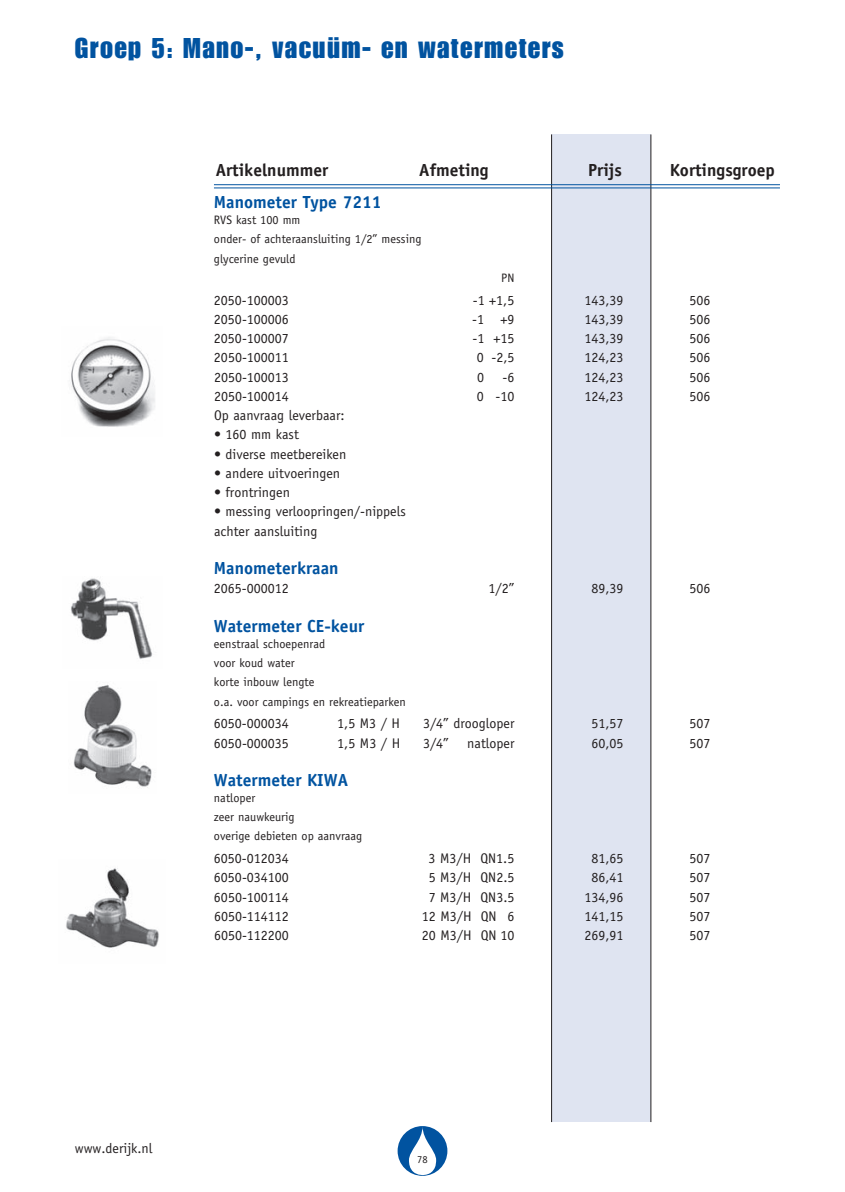
<style>
.page{position:relative;width:845px;height:1192px;background:#fff}
.page>*{position:absolute;margin:0;border:0;box-sizing:border-box;transform-origin:0 0}
.t1{font:28px "Impact LT Std";letter-spacing:.05em;color:#0153a0}
.t2{font:700 17.5px "Officina Sans Std";color:#0153a0}
.t3{font:700 17.5px "Officina Sans Std";color:#231f20}
.t4{font:14px/19.2px "Officina Sans Std";color:#231f20}
.t5{font:12.25px/19.2px "Officina Sans Std";color:#231f20}
.t6{font:10.5px "Officina Sans Std";color:#231f20}
</style>
<div class="page">
<div style="left:551px;top:134px;width:99px;height:988px;background:#dfe4f1"></div>
<hr style="left:551px;top:134px;width:1px;height:988px;background:#231f20">
<hr style="left:650px;top:134px;width:1px;height:988px;background:#231f20">
<hr style="left:214px;top:184px;width:565px;height:1px;background:#0153a0">
<hr style="left:214px;top:187px;width:565px;height:1px;background:#0153a0">
<div style="left:397px;top:1126px;width:50px;height:49px;background:#0153a0;border-radius:50%"></div>
<svg style="left:409px;top:1126px;width:27px;height:50px"></svg>
<img style="left:71px;top:337px;width:84px;height:90px">
<img style="left:73px;top:684px;width:79px;height:104px">
<img style="left:71px;top:578px;width:82px;height:81px">
<img style="left:66px;top:868px;width:93px;height:80px">
<h1 class="t1" style="left:75px;top:31px;width:490px">Groep 5: Mano-, vacuüm- en watermeters</h1>
<p class="t3" style="left:216px;top:159px;width:114px">Artikelnummer</p>
<p class="t3" style="left:419px;top:159px;width:71px">Afmeting</p>
<p class="t3" style="left:588px;top:159px;width:35px">Prijs</p>
<p class="t3" style="left:669px;top:159px;width:107px">Kortingsgroep</p>
<p class="t2" style="left:214px;top:191px;width:169px">Manometer Type 7211</p>
<p class="t5" style="left:214px;top:210px;width:209px">RVS kast 100 mm<br>onder- of achteraansluiting 1/2” messing glycerine gevuld</p>
<p class="t5" style="left:501px;top:268px;width:15px">PN</p>
<p class="t4" style="left:214px;top:290px;width:76px">2050-100003</p>
<p class="t4" style="left:472px;top:290px;width:43px">-1 +1,5</p>
<p class="t4" style="left:689px;top:290px;width:22px">506</p>
<p class="t4" style="left:214px;top:309px;width:76px">2050-100006</p>
<p class="t4" style="left:472px;top:309px;width:44px">-1 +9</p>
<p class="t4" style="left:689px;top:309px;width:22px">506</p>
<p class="t4" style="left:214px;top:329px;width:76px">2050-100007</p>
<p class="t4" style="left:472px;top:329px;width:44px">-1 +15</p>
<p class="t4" style="left:689px;top:329px;width:22px">506</p>
<p class="t4" style="left:214px;top:348px;width:76px">2050-100011</p>
<p class="t4" style="left:476px;top:348px;width:39px">0 -2,5</p>
<p class="t4" style="left:689px;top:348px;width:22px">506</p>
<p class="t4" style="left:214px;top:367px;width:76px">2050-100013</p>
<p class="t4" style="left:477px;top:367px;width:8px">0</p>
<p class="t4" style="left:502px;top:367px;width:13px">-6</p>
<p class="t4" style="left:689px;top:367px;width:22px">506</p>
<p class="t4" style="left:214px;top:386px;width:76px">2050-100014</p>
<p class="t4" style="left:477px;top:386px;width:39px">0 -10</p>
<p class="t4" style="left:689px;top:386px;width:22px">506</p>
<p class="t4" style="left:214px;top:406px;width:132px">Op aanvraag leverbaar:</p>
<p class="t4" style="left:214px;top:425px;width:86px">• 160 mm kast</p>
<p class="t4" style="left:214px;top:444px;width:134px">• diverse meetbereiken</p>
<p class="t4" style="left:214px;top:463px;width:128px">• andere uitvoeringen</p>
<p class="t4" style="left:214px;top:483px;width:77px">• frontringen</p>
<p class="t4" style="left:214px;top:502px;width:193px">• messing verloopringen/-nippels achter aansluiting</p>
<p class="t2" style="left:214px;top:557px;width:126px">Manometerkraan</p>
<p class="t4" style="left:214px;top:579px;width:76px">2065-000012</p>
<p class="t4" style="left:488px;top:579px;width:27px">1/2”</p>
<p class="t4" style="left:689px;top:579px;width:22px">506</p>
<p class="t2" style="left:214px;top:615px;width:152px">Watermeter CE-keur</p>
<p class="t5" style="left:214px;top:634px;width:193px">eenstraal schoepenrad<br>voor koud water<br>korte inbouw lengte<br>o.a. voor campings en rekreatieparken</p>
<p class="t4" style="left:214px;top:714px;width:76px">6050-000034</p>
<p class="t4" style="left:337px;top:714px;width:64px">1,5 M3 / H</p>
<p class="t4" style="left:423px;top:714px;width:93px">3/4” droogloper</p>
<p class="t4" style="left:689px;top:714px;width:22px">507</p>
<p class="t4" style="left:214px;top:733px;width:76px">6050-000035</p>
<p class="t4" style="left:337px;top:733px;width:64px">1,5 M3 / H</p>
<p class="t4" style="left:423px;top:733px;width:27px">3/4”</p>
<p class="t4" style="left:467px;top:733px;width:49px">natloper</p>
<p class="t4" style="left:689px;top:733px;width:22px">507</p>
<p class="t2" style="left:214px;top:769px;width:136px">Watermeter KIWA</p>
<p class="t5" style="left:214px;top:788px;width:150px">natloper<br>zeer nauwkeurig<br>overige debieten op aanvraag</p>
<p class="t4" style="left:214px;top:848px;width:76px">6050-012034</p>
<p class="t4" style="left:428px;top:848px;width:87px">3 M3/H QN1.5</p>
<p class="t4" style="left:689px;top:848px;width:22px">507</p>
<p class="t4" style="left:214px;top:868px;width:76px">6050-034100</p>
<p class="t4" style="left:428px;top:868px;width:87px">5 M3/H QN2.5</p>
<p class="t4" style="left:689px;top:868px;width:22px">507</p>
<p class="t4" style="left:214px;top:887px;width:76px">6050-100114</p>
<p class="t4" style="left:428px;top:887px;width:87px">7 M3/H QN3.5</p>
<p class="t4" style="left:689px;top:887px;width:22px">507</p>
<p class="t4" style="left:214px;top:906px;width:76px">6050-114112</p>
<p class="t4" style="left:422px;top:906px;width:94px">12 M3/H QN 6</p>
<p class="t4" style="left:689px;top:906px;width:22px">507</p>
<p class="t4" style="left:214px;top:925px;width:76px">6050-112200</p>
<p class="t4" style="left:422px;top:925px;width:94px">20 M3/H QN 10</p>
<p class="t4" style="left:689px;top:925px;width:22px">507</p>
<p class="t4" style="left:584px;top:290px;width:41px;text-align:justify">143,39<br>143,39<br>143,39<br>124,23<br>124,23<br>124,23</p>
<p class="t4" style="left:591px;top:579px;width:34px">89,39</p>
<p class="t4" style="left:591px;top:714px;width:34px">51,57<br>60,05</p>
<p class="t4" style="left:584px;top:848px;width:41px;text-align:center">81,65<br>86,41<br>134,96<br>141,15<br>269,91</p>
<p class="t4" style="left:75px;top:1138px;width:79px">www.derijk.nl</p>
<p class="t6" style="left:417px;top:1153px;width:12px">78</p>
</div>
